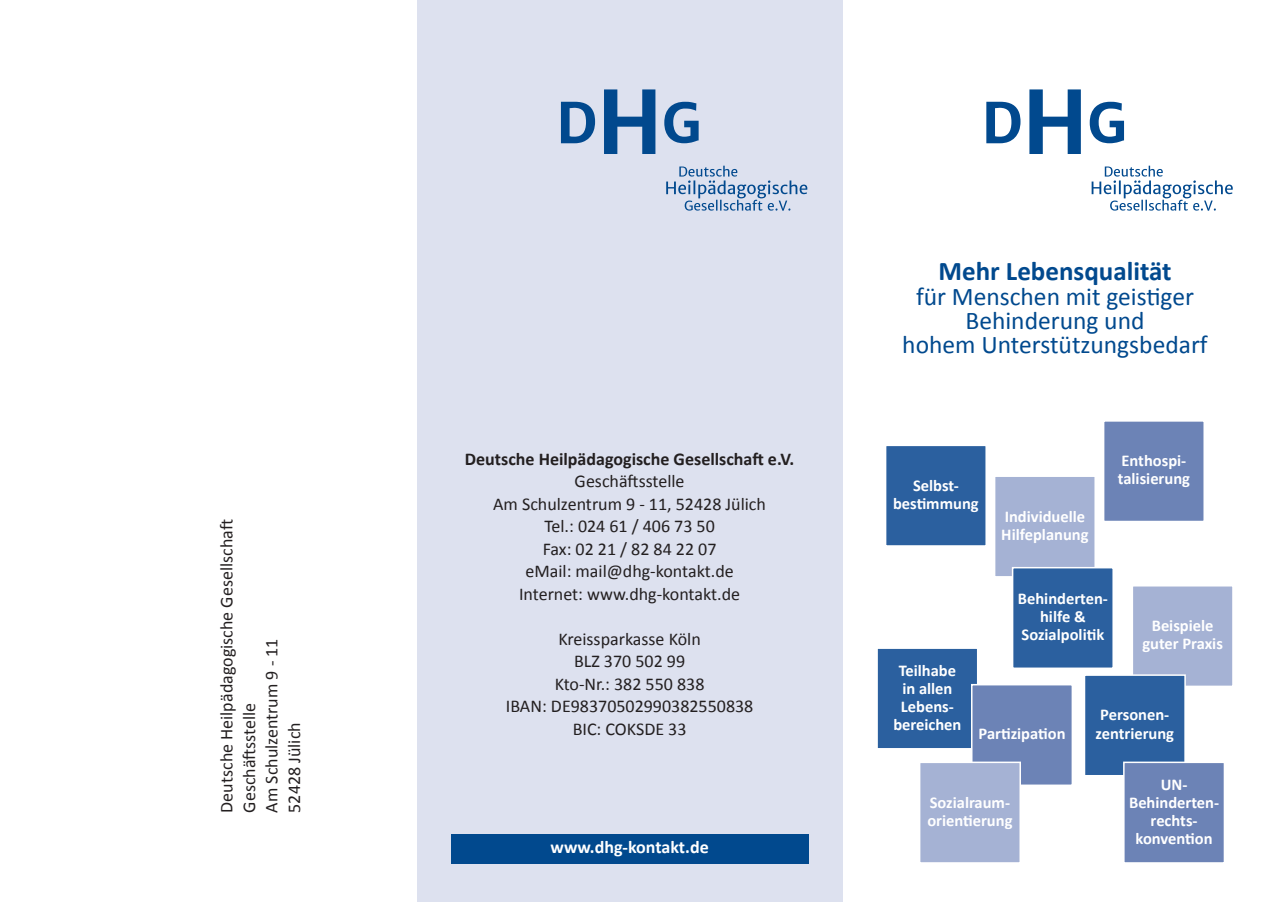
<style>
.page{position:relative;width:1272px;height:902px;background:#fff}
.page>*{position:absolute;margin:0;border:0;box-sizing:border-box;transform-origin:0 0}
.t1{font:700 27px "Calibri";color:#01498e}
.t2{font:25.5px/24px "Calibri";color:#01498e;text-align:center}
.t3{font:18px/22.5px "Calibri";color:#231f20;text-align:center}
.t4{font:700 18px "Calibri";color:#231f20}
.t5{font:700 18px "Calibri";color:#fff}
.t6{font:700 16.5px/18px "Calibri";color:#fff;text-align:center}
</style>
<div class="page">
<div style="left:1132px;top:585px;width:100px;height:101px;background:#a5b2d4"></div>
<div style="left:1131px;top:585px;width:102px;height:102px;border:2px solid #fff"></div>
<div style="left:417px;top:0;width:425px;height:901px;background:#dde1ef"></div>
<div style="left:1084px;top:675px;width:100px;height:100px;background:#2b609f"></div>
<div style="left:1083px;top:674px;width:102px;height:102px;border:2px solid #fff"></div>
<svg style="left:986px;top:89px;width:137px;height:65px"></svg>
<svg style="left:1091px;top:166px;width:141px;height:45px"></svg>
<svg style="left:561px;top:89px;width:137px;height:65px"></svg>
<svg style="left:666px;top:166px;width:141px;height:45px"></svg>
<div style="left:451px;top:833px;width:357px;height:30px;background:#01498e"></div>
<div style="left:885px;top:445px;width:101px;height:101px;background:#2b609f"></div>
<div style="left:884px;top:444px;width:102px;height:102px;border:2px solid #fff"></div>
<div style="left:994px;top:476px;width:101px;height:100px;background:#a5b2d4"></div>
<div style="left:993px;top:475px;width:102px;height:102px;border:2px solid #fff"></div>
<div style="left:1012px;top:567px;width:101px;height:101px;background:#2b609f"></div>
<div style="left:1011px;top:567px;width:102px;height:102px;border:2px solid #fff"></div>
<div style="left:877px;top:648px;width:100px;height:100px;background:#2b609f"></div>
<div style="left:876px;top:647px;width:102px;height:102px;border:2px solid #fff"></div>
<div style="left:971px;top:684px;width:101px;height:101px;background:#6c83b6"></div>
<div style="left:971px;top:684px;width:102px;height:102px;border:2px solid #fff"></div>
<div style="left:1103px;top:421px;width:101px;height:100px;background:#6c83b6"></div>
<div style="left:1102px;top:420px;width:102px;height:102px;border:2px solid #fff"></div>
<div style="left:919px;top:762px;width:101px;height:100px;background:#a5b2d4"></div>
<div style="left:918px;top:761px;width:102px;height:102px;border:2px solid #fff"></div>
<div style="left:1123px;top:762px;width:101px;height:100px;background:#6c83b6"></div>
<div style="left:1123px;top:761px;width:102px;height:102px;border:2px solid #fff"></div>
<p class="t3" style="left:215px;top:812px;width:295px;text-align:left;rotate:-90deg">Deutsche Heilpädagogische Gesellschaft<br>Geschäftsstelle<br>Am Schulzentrum 9 - 11<br>52428 Jülich</p>
<p class="t4" style="left:465px;top:447px;width:331px">Deutsche Heilpädagogische Gesellschaft e.V.</p>
<p class="t3" style="left:493px;top:470px;width:274px">Geschäftsstelle<br>Am Schulzentrum 9 - 11, 52428 Jülich<br>Tel.: 024 61 / 406 73 50<br>Fax: 02 21 / 82 84 22 07<br>eMail: mail@dhg-kontakt.de<br>Internet: www.dhg-kontakt.de</p>
<p class="t3" style="left:506px;top:627px;width:249px">Kreissparkasse Köln<br>BLZ 370 502 99<br>Kto-Nr.: 382 550 838<br>IBAN: DE98370502990382550838<br>BIC: COKSDE 33</p>
<p class="t5" style="left:550px;top:835px;width:160px">www.dhg-kontakt.de</p>
<h1 class="t1" style="left:938px;top:253px;width:234px">Mehr Lebensqualität</h1>
<h2 class="t2" style="left:902px;top:285px;width:307px">für Menschen mit geistiger<br>Behinderung und<br>hohem Unterstützungsbedarf</h2>
<p class="t6" style="left:893px;top:476px;width:87px">Selbst&shy;bestimmung</p>
<p class="t6" style="left:1001px;top:507px;width:89px;text-align:left">Individuelle<br>Hilfeplanung</p>
<p class="t6" style="left:1117px;top:451px;width:74px;text-align:left">Enthospi&shy;talisierung</p>
<p class="t6" style="left:1017px;top:589px;width:92px">Behinderten&shy;hilfe &amp;<br>Sozialpolitik</p>
<p class="t6" style="left:1142px;top:616px;width:82px">Beispiele guter Praxis</p>
<p class="t6" style="left:893px;top:661px;width:70px">Teilhabe in allen<br>Lebens&shy;bereichen</p>
<p class="t6" style="left:978px;top:724px;width:88px">Partizipation</p>
<p class="t6" style="left:927px;top:793px;width:87px;text-align:left">Sozialraum&shy;orientierung</p>
<p class="t6" style="left:1095px;top:706px;width:80px;text-align:left">Personen&shy;zentrierung</p>
<p class="t6" style="left:1129px;top:775px;width:92px">UN-<br>Behinderten&shy;rechts&shy;konvention</p>
</div>
